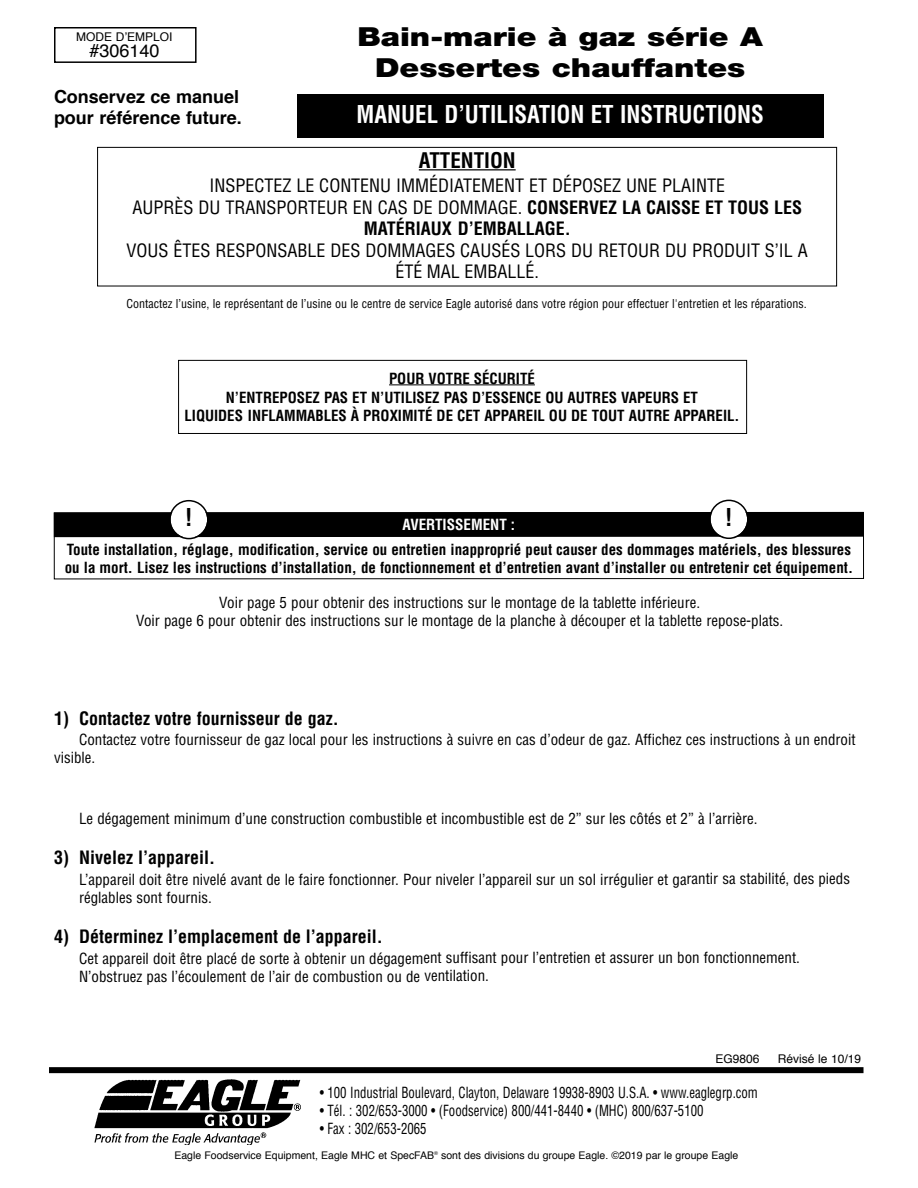
<style>
.page{position:relative;width:918px;height:1188px;background:#fff}
.page>*{position:absolute;margin:0;border:0;box-sizing:border-box;transform-origin:0 0}
.t1{font:900 26.25px/31.5px "Helvetica Neue LT Std";color:#000;text-align:center;scale:1.2 1}
.t2{font:700 condensed 24px "Helvetica";color:#fff;scale:.95 1}
.t3{font:700 condensed 24px "Helvetica";color:#000}
.t4{font:700 condensed 21px "Helvetica";color:#000}
.t5{font:condensed 18px/21.6px "Helvetica";color:#000;text-align:center}
.t6{font:700 condensed 18px "Helvetica";color:#000}
.t7{font:700 18px/21.6px "Helvetica";color:#000}
.t8{font:18px "Helvetica";color:#000}
.t9{font:condensed 15px/18.1px "Helvetica";color:#000}
.t10{font:700 condensed 15px/18.6px "Helvetica";color:#000;text-align:center}
.t11{font:condensed 15px "Helvetica";color:#000;scale:.85 1}
.t12{font:700 condensed 15px "Helvetica";color:#fff}
.t13{font:condensed 12px "Helvetica";color:#000}
.t14{font:12px "Helvetica";color:#000}
.t15{font:10.5px "Helvetica";color:#000}
.s1{font-weight:700}
</style>
<div class="page">
<div style="left:97px;top:147px;width:740px;height:139px;border:1px solid #000"></div>
<div style="left:49px;top:1067px;width:815px;height:6px;background:#000"></div>
<img style="left:94px;top:1080px;width:206px;height:65px">
<div style="left:297px;top:94px;width:527px;height:44px;background:#000"></div>
<hr style="left:419px;top:169px;width:97px;height:1px;background:#000">
<div style="left:178px;top:360px;width:569px;height:74px;border:1px solid #000"></div>
<svg style="left:53px;top:512px;width:811px;height:68px"></svg>
<hr style="left:389px;top:384px;width:146px;height:1px;background:#000">
<svg style="left:54px;top:500px;width:810px;height:39px"></svg>
<div style="left:54px;top:27px;width:143px;height:36px;border:2px solid #000"></div>
<p class="t14" style="left:76px;top:32px;width:98px">Mode d’eMploi</p>
<p class="t8" style="left:89px;top:44px;width:72px">#306140</p>
<p class="t7" style="left:54px;top:87px;width:189px">Conservez ce manuel pour référence future.</p>
<h1 class="t1" style="left:357px;top:23px;width:339px">Bain-marie à gaz série A<br>Dessertes chauffantes</h1>
<h2 class="t2" style="left:357px;top:101px;width:430px">MANUEL D’UTILISATION ET INSTRUCTIONS</h2>
<h3 class="t4" style="left:419px;top:148px;width:98px">ATTENTION</h3>
<p class="t5" style="left:132px;top:175px;width:671px">INSPECTEZ LE CONTENU IMMÉDIATEMENT ET DÉPOSEZ UNE PLAINTE<br>AUPRÈS DU TRANSPORTEUR EN CAS DE DOMMAGE. <span class="s1">CONSERVEZ LA CAISSE ET TOUS LES<br>MATÉRIAUX D’EMBALLAGE.</span></p>
<p class="t5" style="left:127px;top:240px;width:683px">VOUS ÊTES RESPONSABLE DES DOMMAGES CAUSÉS LORS DU RETOUR DU PRODUIT S’IL A<br>ÉTÉ MAL EMBALLÉ.</p>
<p class="t13" style="left:127px;top:296px;width:682px">Contactez l’usine, le représentant de l’usine ou le centre de service Eagle autorisé dans votre région pour effectuer l'entretien et les réparations.</p>
<p class="t10" style="left:184px;top:369px;width:557px">POUR VOTRE SÉCURITÉ<br>N’ENTREPOSEZ PAS ET N’UTILISEZ PAS D’ESSENCE OU AUTRES VAPEURS ET<br>LIQUIDES INFLAMMABLES À PROXIMITÉ DE CET APPAREIL OU DE TOUT AUTRE APPAREIL.</p>
<h2 class="t3" style="left:185px;top:504px;width:10px">!</h2>
<h2 class="t3" style="left:725px;top:504px;width:10px">!</h2>
<p class="t12" style="left:403px;top:516px;width:114px">AVERTISSEMENT :</p>
<p class="t10" style="left:65px;top:541px;width:790px;line-height:18px;text-align:left">Toute installation, réglage, modification, service ou entretien inapproprié peut causer des dommages matériels, des blessures ou la mort. Lisez les instructions d’installation, de fonctionnement et d’entretien avant d’installer ou entretenir cet équipement.</p>
<p class="t9" style="left:136px;top:594px;width:649px;text-align:center">Voir page 5 pour obtenir des instructions sur le montage de la tablette inférieure.<br>Voir page 6 pour obtenir des instructions sur le montage de la planche à découper et la tablette repose-plats.</p>
<p class="t6" style="left:54px;top:708px;width:286px">1) Contactez votre fournisseur de gaz.</p>
<p class="t9" style="left:54px;top:731px;width:803px;text-indent:25px">Contactez votre fournisseur de gaz local pour les instructions à suivre en cas d’odeur de gaz. Affichez ces instructions à un endroit visible.</p>
<p class="t9" style="left:79px;top:810px;width:680px">Le dégagement minimum d’une construction combustible et incombustible est de 2” sur les côtés et 2” à l’arrière.</p>
<p class="t6" style="left:54px;top:848px;width:162px">3) Nivelez l’appareil.</p>
<p class="t9" style="left:79px;top:870px;width:773px">L’appareil doit être nivelé avant de le faire fonctionner. Pour niveler l’appareil sur un sol irrégulier et garantir sa stabilité, des pieds réglables sont fournis.</p>
<p class="t6" style="left:54px;top:926px;width:330px">4) Déterminez l’emplacement de l’appareil.</p>
<p class="t9" style="left:79px;top:949px;width:722px">Cet appareil doit être placé de sorte à obtenir un dégagement suffisant pour l’entretien et assurer un bon fonctionnement.<br>N’obstruez pas l’écoulement de l’air de combustion ou de ventilation.</p>
<p class="t14" style="left:715px;top:1053px;width:46px">eG9806</p>
<p class="t14" style="left:778px;top:1053px;width:85px">révisé le 10/19</p>
<p class="t11" style="left:320px;top:1084px;width:517px">• 100 Industrial Boulevard, Clayton, Delaware 19938-8903 U.S.A. • www.eaglegrp.com</p>
<p class="t11" style="left:320px;top:1102px;width:453px">• Tél. : 302/653-3000 • (Foodservice) 800/441-8440 • (MHC) 800/637-5100</p>
<p class="t11" style="left:320px;top:1120px;width:127px">• Fax : 302/653-2065</p>
<p class="t15" style="left:174px;top:1151px;width:565px">eagle Foodservice equipment, eagle Mhc et specFAB<sup>®</sup> sont des divisions du groupe eagle. ©2019 par le groupe eagle</p>
</div>
